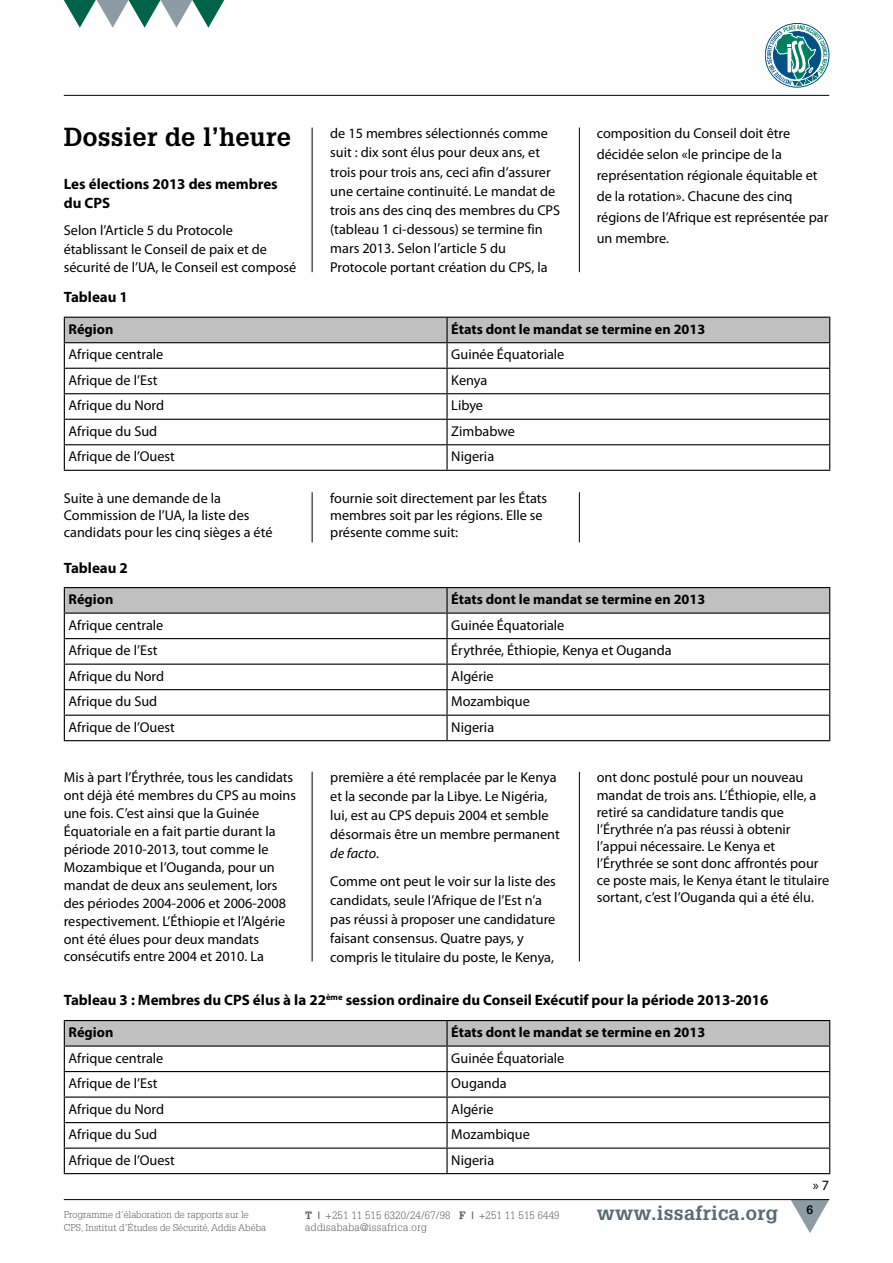
<style>
.page{position:relative;width:893px;height:1263px;background:#fff}
.page>*{position:absolute;margin:0;border:0;box-sizing:border-box;transform-origin:0 0}
.t1{font:700 25.5px "Glypha LT Std";letter-spacing:.01em;color:#000}
.t2{font:700 19.5px "Glypha LT Std";letter-spacing:.02em;color:#586a74}
.t3{font:700 15px/18.8px "Myriad Pro";color:#000}
.t4{font:14.25px/17.1px "Myriad Pro";color:#000}
.t5{font:700 14.25px "Myriad Pro";color:#000}
.t6{font:700 12px "Glypha LT Std";color:#000}
.t7{font:300 10.5px/12.6px "Glypha LT Std";letter-spacing:.025em;color:#58595b}
.t8{font:300 9.75px/12.6px "Glypha LT Std";letter-spacing:.01em;color:#58595b}
.s1{font-style:italic}
.s2{font-weight:700}
</style>
<div class="page">
<svg style="left:791px;top:1200px;width:38px;height:33px"></svg>
<hr style="left:64px;top:1199px;width:765px;height:1px;background:#000">
<hr style="left:64px;top:95px;width:765px;height:1px;background:#000">
<div style="left:765px;top:23px;width:64px;height:64px;border:1px solid #005185;border-radius:50%"></div>
<svg style="left:767px;top:25px;width:60px;height:61px"></svg>
<svg style="left:64px;top:0;width:160px;height:28px"></svg>
<hr style="left:312px;top:128px;width:1px;height:144px;background:#000">
<hr style="left:579px;top:128px;width:1px;height:144px;background:#000">
<hr style="left:64px;top:470px;width:383px;height:1px;background:#000">
<hr style="left:447px;top:470px;width:383px;height:1px;background:#000">
<svg style="left:64px;top:317px;width:766px;height:153px"></svg>
<hr style="left:312px;top:492px;width:1px;height:50px;background:#000">
<hr style="left:579px;top:492px;width:1px;height:50px;background:#000">
<hr style="left:64px;top:587px;width:383px;height:1px;background:#000">
<hr style="left:447px;top:587px;width:383px;height:1px;background:#000">
<hr style="left:64px;top:740px;width:383px;height:1px;background:#000">
<hr style="left:447px;top:740px;width:383px;height:1px;background:#000">
<svg style="left:64px;top:588px;width:766px;height:152px"></svg>
<hr style="left:312px;top:772px;width:1px;height:189px;background:#000">
<hr style="left:579px;top:772px;width:1px;height:189px;background:#000">
<hr style="left:64px;top:1173px;width:383px;height:1px;background:#000">
<hr style="left:447px;top:1173px;width:383px;height:1px;background:#000">
<svg style="left:64px;top:1020px;width:766px;height:153px"></svg>
<h1 class="t1" style="left:64px;top:121px;width:229px">Dossier de l’heure</h1>
<p class="t3" style="left:64px;top:174px;width:215px">Les élections 2013 des membres du CPS</p>
<p class="t4" style="left:64px;top:221px;width:234px;line-height:18.6px">Selon l’Article 5 du Protocole établissant le Conseil de paix et de sécurité de l’UA, le Conseil est composé</p>
<p class="t4" style="left:330px;top:124px;width:231px;line-height:19px">de 15 membres sélectionnés comme suit : dix sont élus pour deux ans, et trois pour trois ans, ceci afin d’assurer une certaine continuité. Le mandat de trois ans des cinq des membres du CPS (tableau 1 ci-dessous) se termine fin mars 2013. Selon l’article 5 du Protocole portant création du CPS, la</p>
<p class="t4" style="left:597px;top:123px;width:233px;line-height:20.9px">composition du Conseil doit être décidée selon «le principe de la représentation régionale équitable et de la rotation». Chacune des cinq régions de l’Afrique est représentée par un membre.</p>
<p class="t3" style="left:64px;top:287px;width:66px">Tableau 1</p>
<p class="t5" style="left:69px;top:320px;width:46px">Région</p>
<p class="t5" style="left:451px;top:320px;width:255px">États dont le mandat se termine en 2013</p>
<p class="t4" style="left:69px;top:346px;width:96px">Afrique centrale</p>
<p class="t4" style="left:451px;top:346px;width:115px">Guinée Équatoriale</p>
<p class="t4" style="left:69px;top:371px;width:90px">Afrique de l’Est</p>
<p class="t4" style="left:451px;top:371px;width:38px">Kenya</p>
<p class="t4" style="left:69px;top:397px;width:97px">Afrique du Nord</p>
<p class="t4" style="left:451px;top:397px;width:33px">Libye</p>
<p class="t4" style="left:69px;top:422px;width:90px">Afrique du Sud</p>
<p class="t4" style="left:451px;top:422px;width:65px">Zimbabwe</p>
<p class="t4" style="left:69px;top:448px;width:108px">Afrique de l’Ouest</p>
<p class="t4" style="left:451px;top:448px;width:44px">Nigeria</p>
<p class="t4" style="left:64px;top:489px;width:210px">Suite à une demande de la<br>Commission de l’UA, la liste des candidats pour les cinq sièges a été</p>
<p class="t4" style="left:330px;top:489px;width:218px">fournie soit directement par les États membres soit par les régions. Elle se présente comme suit:</p>
<p class="t3" style="left:64px;top:558px;width:66px">Tableau 2</p>
<p class="t5" style="left:69px;top:590px;width:46px">Région</p>
<p class="t5" style="left:451px;top:590px;width:255px">États dont le mandat se termine en 2013</p>
<p class="t4" style="left:69px;top:616px;width:96px">Afrique centrale</p>
<p class="t4" style="left:451px;top:616px;width:115px">Guinée Équatoriale</p>
<p class="t4" style="left:69px;top:642px;width:90px">Afrique de l’Est</p>
<p class="t4" style="left:451px;top:642px;width:222px">Érythrée, Éthiopie, Kenya et Ouganda</p>
<p class="t4" style="left:69px;top:667px;width:97px">Afrique du Nord</p>
<p class="t4" style="left:451px;top:667px;width:44px">Algérie</p>
<p class="t4" style="left:69px;top:693px;width:90px">Afrique du Sud</p>
<p class="t4" style="left:451px;top:693px;width:80px">Mozambique</p>
<p class="t4" style="left:69px;top:718px;width:108px">Afrique de l’Ouest</p>
<p class="t4" style="left:451px;top:718px;width:44px">Nigeria</p>
<p class="t4" style="left:64px;top:768px;width:234px;line-height:17.9px">Mis à part l’Érythrée, tous les candidats ont déjà été membres du CPS au moins une fois. C’est ainsi que la Guinée Équatoriale en a fait partie durant la période 2010-2013, tout comme le Mozambique et l’Ouganda, pour un mandat de deux ans seulement, lors des périodes 2004-2006 et 2006-2008 respectivement. L’Éthiopie et l’Algérie ont été élues pour deux mandats consécutifs entre 2004 et 2010. La</p>
<p class="t4" style="left:330px;top:768px;width:231px;line-height:18.9px">première a été remplacée par le Kenya et la seconde par la Libye. Le Nigéria, lui, est au CPS depuis 2004 et semble désormais être un membre permanent <span class="s1">de facto</span>.</p>
<p class="t4" style="left:597px;top:769px;width:234px">ont donc postulé pour un nouveau mandat de trois ans. L’Éthiopie, elle, a retiré sa candidature tandis que l’Érythrée n’a pas réussi à obtenir l’appui nécessaire. Le Kenya et l’Érythrée se sont donc affrontés pour ce poste mais, le Kenya étant le titulaire sortant, c’est l’Ouganda qui a été élu.</p>
<p class="t4" style="left:330px;top:871px;width:227px;line-height:18.9px">Comme ont peut le voir sur la liste des candidats, seule l’Afrique de l’Est n’a pas réussi à proposer une candidature faisant consensus. Quatre pays, y compris le titulaire du poste, le Kenya,</p>
<p class="t3" style="left:64px;top:990px;width:706px">Tableau 3 : Membres du CPS élus à la 22<sup>ème</sup> session ordinaire du Conseil Exécutif pour la période 2013-2016</p>
<p class="t5" style="left:69px;top:1023px;width:46px">Région</p>
<p class="t5" style="left:451px;top:1023px;width:255px">États dont le mandat se termine en 2013</p>
<p class="t4" style="left:69px;top:1049px;width:96px">Afrique centrale</p>
<p class="t4" style="left:451px;top:1049px;width:115px">Guinée Équatoriale</p>
<p class="t4" style="left:69px;top:1075px;width:90px">Afrique de l’Est</p>
<p class="t4" style="left:451px;top:1075px;width:57px">Ouganda</p>
<p class="t4" style="left:69px;top:1100px;width:97px">Afrique du Nord</p>
<p class="t4" style="left:451px;top:1100px;width:44px">Algérie</p>
<p class="t4" style="left:69px;top:1126px;width:90px">Afrique du Sud</p>
<p class="t4" style="left:451px;top:1126px;width:80px">Mozambique</p>
<p class="t4" style="left:69px;top:1151px;width:108px">Afrique de l’Ouest</p>
<p class="t4" style="left:451px;top:1151px;width:44px">Nigeria</p>
<p class="t8" style="left:64px;top:1208px;width:204px">Programme d’élaboration de rapports sur le<br>CPS, Institut d’Études de Sécurité, Addis Abéba</p>
<p class="t7" style="left:305px;top:1209px;width:256px"><span class="s2">T |</span> +251 11 515 6320/24/67/98 <span class="s2">F |</span> +251 11 515 6449 addisababa@issafrica.org</p>
<h2 class="t2" style="left:597px;top:1201px;width:183px">www.issafrica.org</h2>
<p class="t4" style="left:813px;top:1176px;width:18px">» 7</p>
<p class="t6" style="left:806px;top:1202px;width:8px">6</p>
</div>
